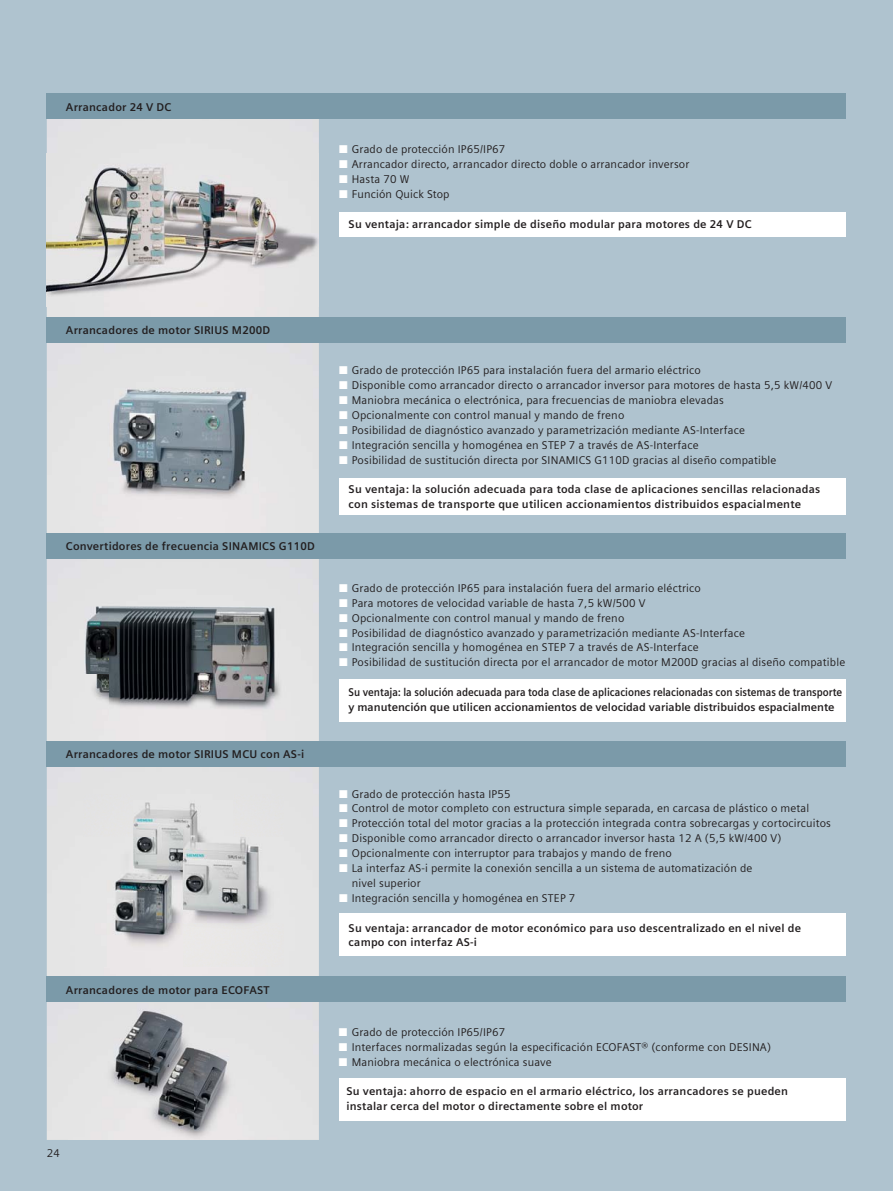
<style>
.page{position:relative;width:893px;height:1191px;background:#fff}
.page>*{position:absolute;margin:0;border:0;box-sizing:border-box;transform-origin:0 0}
.t1{font:11.25px/14.9px "Siemens Sans OT";letter-spacing:.015em;color:#231f20}
.t2{font:700 11.25px/14.9px "Siemens Sans OT";letter-spacing:.02em;color:#231f20}
.t3{font:700 11.25px/14.9px "Siemens Sans OT";color:#231f20;scale:.9 1}
.s1{color:#fff}
</style>
<div class="page">
<div style="left:0;top:0;width:893px;height:1190px;background:#afc3cf"></div>
<div style="left:47px;top:119px;width:272px;height:198px;background:#e3e3e3"></div>
<div style="left:47px;top:342px;width:272px;height:798px;background:#e3e3e4"></div>
<div style="left:47px;top:93px;width:799px;height:26px;background:#7b9aa9"></div>
<div style="left:47px;top:317px;width:799px;height:25px;background:#7b9aa9"></div>
<div style="left:47px;top:533px;width:799px;height:25px;background:#7b9aa9"></div>
<div style="left:47px;top:741px;width:799px;height:26px;background:#7b9aa9"></div>
<div style="left:47px;top:976px;width:799px;height:26px;background:#7b9aa9"></div>
<img style="left:84px;top:795px;width:199px;height:171px">
<img style="left:47px;top:153px;width:272px;height:153px">
<img style="left:96px;top:376px;width:163px;height:143px">
<img style="left:68px;top:1003px;width:169px;height:137px">
<img style="left:62px;top:584px;width:237px;height:136px">
<div style="left:339px;top:679px;width:507px;height:42px;background:#fff"></div>
<div style="left:339px;top:212px;width:507px;height:24px;background:#fff"></div>
<div style="left:339px;top:1078px;width:507px;height:42px;background:#fff"></div>
<div style="left:339px;top:478px;width:507px;height:36px;background:#fff"></div>
<div style="left:339px;top:913px;width:507px;height:42px;background:#fff"></div>
<p class="t2" style="left:66px;top:100px;width:107px">Arrancador 24 V DC</p>
<p class="t1" style="left:339px;top:142px;width:168px"><span class="s1">■</span> Grado de protección IP65/IP67</p>
<p class="t1" style="left:339px;top:157px;width:352px"><span class="s1">■</span> Arrancador directo, arrancador directo doble o arrancador inversor</p>
<p class="t1" style="left:339px;top:172px;width:72px"><span class="s1">■</span> Hasta 70 W</p>
<p class="t1" style="left:339px;top:187px;width:112px"><span class="s1">■</span> Función Quick Stop</p>
<p class="t2" style="left:349px;top:217px;width:404px">Su ventaja: arrancador simple de diseño modular para motores de 24 V DC</p>
<p class="t2" style="left:66px;top:323px;width:206px">Arrancadores de motor SIRIUS M200D</p>
<p class="t2" style="left:66px;top:539px;width:250px">Convertidores de frecuencia SINAMICS G110D</p>
<p class="t2" style="left:66px;top:747px;width:240px">Arrancadores de motor SIRIUS MCU con AS-i</p>
<p class="t2" style="left:66px;top:983px;width:205px">Arrancadores de motor para ECOFAST</p>
<p class="t1" style="left:47px;top:1146px;width:15px">24</p>
<p class="t1" style="left:339px;top:363px;width:363px"><span class="s1">■</span> Grado de protección IP65 para instalación fuera del armario eléctrico</p>
<p class="t1" style="left:339px;top:378px;width:495px"><span class="s1">■</span> Disponible como arrancador directo o arrancador inversor para motores de hasta 5,5 kW/400 V</p>
<p class="t1" style="left:339px;top:393px;width:386px"><span class="s1">■</span> Maniobra mecánica o electrónica, para frecuencias de maniobra elevadas</p>
<p class="t1" style="left:339px;top:408px;width:287px"><span class="s1">■</span> Opcionalmente con control manual y mando de freno</p>
<p class="t1" style="left:339px;top:423px;width:408px"><span class="s1">■</span> Posibilidad de diagnóstico avanzado y parametrización mediante AS-Interface</p>
<p class="t1" style="left:339px;top:438px;width:361px"><span class="s1">■</span> Integración sencilla y homogénea en STEP 7 a través de AS-Interface</p>
<p class="t1" style="left:339px;top:453px;width:439px"><span class="s1">■</span> Posibilidad de sustitución directa por SINAMICS G110D gracias al diseño compatible</p>
<p class="t2" style="left:349px;top:483px;width:473px">Su ventaja: la solución adecuada para toda clase de aplicaciones sencillas relacionadas con sistemas de transporte que utilicen accionamientos distribuidos espacialmente</p>
<p class="t1" style="left:339px;top:581px;width:363px"><span class="s1">■</span> Grado de protección IP65 para instalación fuera del armario eléctrico</p>
<p class="t1" style="left:339px;top:596px;width:308px"><span class="s1">■</span> Para motores de velocidad variable de hasta 7,5 kW/500 V</p>
<p class="t1" style="left:339px;top:611px;width:287px"><span class="s1">■</span> Opcionalmente con control manual y mando de freno</p>
<p class="t1" style="left:339px;top:626px;width:408px"><span class="s1">■</span> Posibilidad de diagnóstico avanzado y parametrización mediante AS-Interface</p>
<p class="t1" style="left:339px;top:640px;width:361px"><span class="s1">■</span> Integración sencilla y homogénea en STEP 7 a través de AS-Interface</p>
<p class="t1" style="left:339px;top:655px;width:508px"><span class="s1">■</span> Posibilidad de sustitución directa por el arrancador de motor M200D gracias al diseño compatible</p>
<p class="t3" style="left:349px;top:685px;width:550px">Su ventaja: la solución adecuada para toda clase de aplicaciones relacionadas con sistemas de transporte y manutención que utilicen accionamientos de velocidad variable distribuidos espacialmente</p>
<p class="t1" style="left:339px;top:787px;width:173px"><span class="s1">■</span> Grado de protección hasta IP55</p>
<p class="t1" style="left:339px;top:801px;width:472px"><span class="s1">■</span> Control de motor completo con estructura simple separada, en carcasa de plástico o metal</p>
<p class="t1" style="left:339px;top:816px;width:493px"><span class="s1">■</span> Protección total del motor gracias a la protección integrada contra sobrecargas y cortocircuitos</p>
<p class="t1" style="left:339px;top:831px;width:444px"><span class="s1">■</span> Disponible como arrancador directo o arrancador inversor hasta 12 A (5,5 kW/400 V)</p>
<p class="t1" style="left:339px;top:846px;width:334px"><span class="s1">■</span> Opcionalmente con interruptor para trabajos y mando de freno</p>
<p class="t1" style="left:352px;top:861px;width:402px;text-indent:-13px"><span class="s1">■</span> La interfaz AS-i permite la conexión sencilla a un sistema de automatización de nivel superior</p>
<p class="t1" style="left:339px;top:891px;width:238px"><span class="s1">■</span> Integración sencilla y homogénea en STEP 7</p>
<p class="t2" style="left:349px;top:920px;width:454px">Su ventaja: arrancador de motor económico para uso descentralizado en el nivel de campo con interfaz AS-i</p>
<p class="t1" style="left:339px;top:1025px;width:168px"><span class="s1">■</span> Grado de protección IP65/IP67</p>
<p class="t1" style="left:339px;top:1039px;width:434px"><span class="s1">■</span> Interfaces normalizadas según la especificación ECOFAST® (conforme con DESINA)</p>
<p class="t1" style="left:339px;top:1054px;width:214px"><span class="s1">■</span> Maniobra mecánica o electrónica suave</p>
<p class="t2" style="left:346px;top:1084px;width:443px">Su ventaja: ahorro de espacio en el armario eléctrico, los arrancadores se pueden instalar cerca del motor o directamente sobre el motor</p>
</div>
